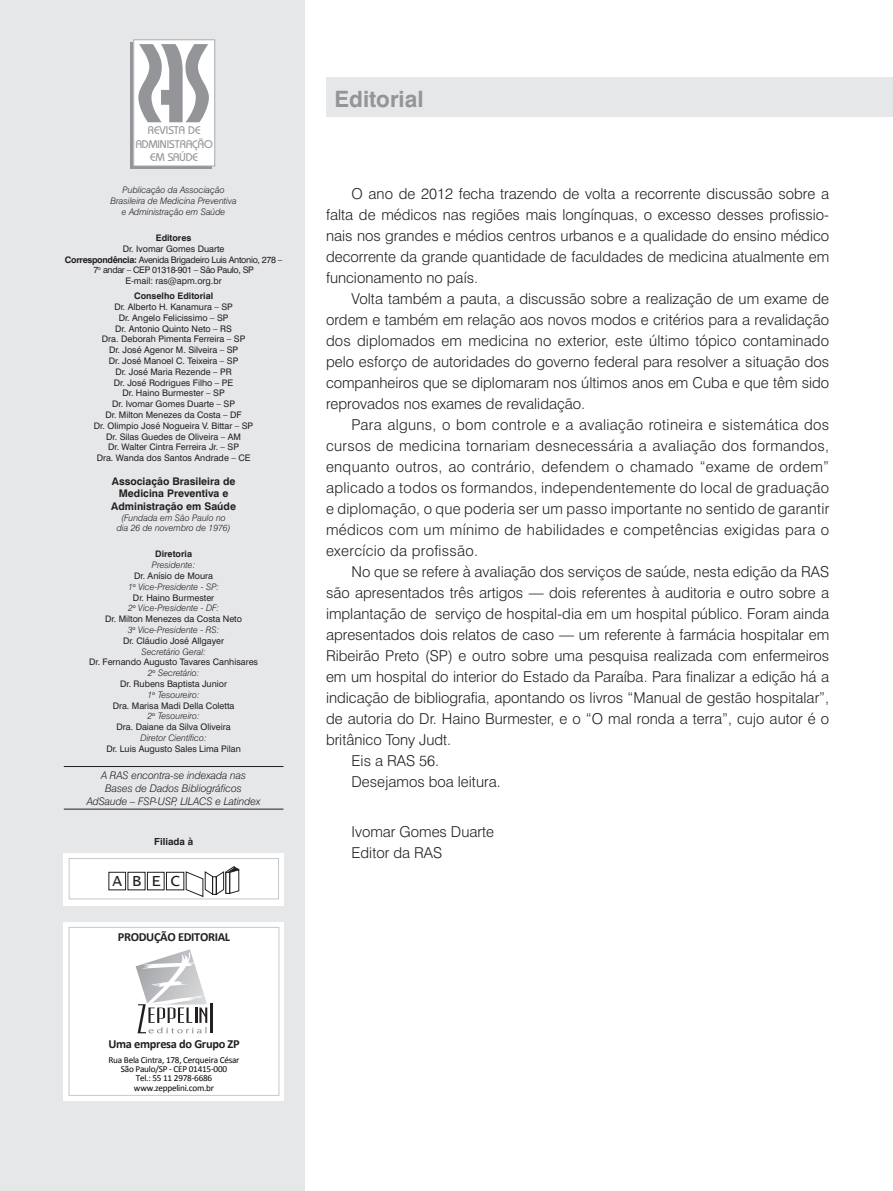
<style>
.page{position:relative;width:893px;height:1191px;background:#fff}
.page>*{position:absolute;margin:0;border:0;box-sizing:border-box;transform-origin:0 0}
.z10_1_secao{font:700 22.5px "Swiss 721 BT";color:#939598}
.t1{font:16.05px "Lucida Console";color:#231f20}
.z05_0_texto-txt{font:300 15px/21px "Swiss 721 BT";color:#231f20;text-align:justify}
.t2{font:700 12.45px "Calibri";letter-spacing:-.025em;color:#231f20}
.t3{font:500 11.25px/13.4px "Bauhaus Std";color:#939598;text-align:center}
.t4{font:italic 300 10.5px/12.6px "Swiss 721 BT";letter-spacing:-.005em;color:#231f20;text-align:center}
.t5{font:700 10.5px/12.6px "Swiss 721 BT";color:#231f20;text-align:center}
.t6{font:700 9.75px "Swiss 721 BT";color:#231f20}
.t7{font:9.15px/9.3px "Calibri";letter-spacing:-.025em;color:#040504;text-align:center}
.t8{font:9px "Swiss 721 BT";color:#231f20}
.t9{font:italic 300 9px/10.8px "Swiss 721 BT";color:#231f20;text-align:center}
.t10{font:9px/10.8px "Swiss 721 BT";letter-spacing:-.035em;color:#231f20;text-align:center}
.t11{font:700 9px "Swiss 721 BT";color:#231f20}
.s1{font-weight:700}
</style>
<div class="page">
<div style="left:0;top:0;width:305px;height:1191px;background:#e6e7e9"></div>
<div style="left:326px;top:78px;width:567px;height:39px;background:#e6e7e9"></div>
<hr style="left:64px;top:766px;width:219px;height:1px;background:#231f20">
<hr style="left:64px;top:809px;width:219px;height:1px;background:#231f20">
<div style="left:130px;top:43px;width:81px;height:126px;background:#939598"></div>
<div style="left:134px;top:40px;width:81px;height:126px;background:#fff"></div>
<div style="left:133px;top:40px;width:82px;height:126px;border:1px solid #a8a9ad"></div>
<svg style="left:138px;top:44px;width:71px;height:78px"></svg>
<div style="left:64px;top:853px;width:220px;height:53px;background:#fff"></div>
<svg style="left:185px;top:866px;width:54px;height:31px"></svg>
<div style="left:226px;top:872px;width:4px;height:21px;border:1px solid #231f20"></div>
<div style="left:109px;top:872px;width:17px;height:18px;border:1px solid #231f20"></div>
<div style="left:128px;top:872px;width:17px;height:18px;border:1px solid #231f20"></div>
<div style="left:147px;top:872px;width:17px;height:18px;border:1px solid #231f20"></div>
<div style="left:166px;top:872px;width:18px;height:18px;border:1px solid #231f20"></div>
<div style="left:69px;top:858px;width:210px;height:41px;border:1px solid #c7c8ca"></div>
<div style="left:64px;top:922px;width:220px;height:178px;background:#fff"></div>
<img style="left:136px;top:949px;width:55px;height:25px">
<hr style="left:210px;top:1003px;width:2px;height:29px;background:#231f20">
<svg style="left:138px;top:952px;width:69px;height:81px"></svg>
<div style="left:69px;top:927px;width:210px;height:168px;border:1px solid #c7c8ca"></div>
<p class="t3" style="left:136px;top:124px;width:79px">REVISTA DE<br>ADMINISTRAÇÃO<br>EM SAÚDE</p>
<p class="t9" style="left:111px;top:185px;width:128px">Publicação da Associação<br>Brasileira de Medicina Preventiva e Administração em Saúde</p>
<p class="t11" style="left:156px;top:232px;width:37px">Editores</p>
<p class="t8" style="left:123px;top:243px;width:103px">Dr. Ivomar Gomes Duarte</p>
<p class="t10" style="left:65px;top:254px;width:219px"><span class="s1">Correspondência:</span> Avenida Brigadeiro Luis Antonio, 278 –<br>7<sup>o</sup> andar – CEP 01318-901 – São Paulo, SP</p>
<p class="t8" style="left:125px;top:275px;width:98px">E-mail: ras@apm.org.br</p>
<p class="t11" style="left:134px;top:290px;width:81px">Conselho Editorial</p>
<p class="t8" style="left:114px;top:301px;width:120px">Dr. Alberto H. Kanamura – SP</p>
<p class="t8" style="left:119px;top:312px;width:111px">Dr. Angelo Felicissimo – SP</p>
<p class="t8" style="left:115px;top:323px;width:118px">Dr. Antonio Quinto Neto – RS</p>
<p class="t8" style="left:102px;top:334px;width:145px">Dra. Deborah Pimenta Ferreira – SP</p>
<p class="t8" style="left:109px;top:344px;width:131px">Dr. José Agenor M. Silveira – SP</p>
<p class="t8" style="left:109px;top:355px;width:131px">Dr. José Manoel C. Teixeira – SP</p>
<p class="t8" style="left:115px;top:366px;width:118px">Dr. José Maria Rezende – PR</p>
<p class="t8" style="left:114px;top:377px;width:121px">Dr. José Rodrigues Filho – PE</p>
<p class="t8" style="left:123px;top:388px;width:104px">Dr. Haino Burmester – SP</p>
<p class="t8" style="left:112px;top:398px;width:124px">Dr. Ivomar Gomes Duarte – SP</p>
<p class="t8" style="left:106px;top:409px;width:138px">Dr. Milton Menezes da Costa – DF</p>
<p class="t8" style="left:94px;top:420px;width:161px">Dr. Olimpio José Nogueira V. Bittar – SP</p>
<p class="t8" style="left:106px;top:431px;width:136px">Dr. Silas Guedes de Oliveira – AM</p>
<p class="t8" style="left:108px;top:442px;width:132px">Dr. Walter Cintra Ferreira Jr. – SP</p>
<p class="t8" style="left:97px;top:452px;width:155px">Dra. Wanda dos Santos Andrade – CE</p>
<p class="t5" style="left:111px;top:474px;width:126px">Associação Brasileira de<br>Medicina Preventiva e<br>Administração em Saúde</p>
<p class="t9" style="left:117px;top:512px;width:115px">(Fundada em São Paulo no dia 26 de novembro de 1976)</p>
<p class="t11" style="left:155px;top:548px;width:38px">Diretoria</p>
<p class="t9" style="left:152px;top:559px;width:45px">Presidente:</p>
<p class="t8" style="left:134px;top:570px;width:80px">Dr. Anísio de Moura</p>
<p class="t9" style="left:128px;top:581px;width:92px">1<sup>o</sup> Vice-Presidente - SP:</p>
<p class="t8" style="left:133px;top:592px;width:83px">Dr. Haino Burmester</p>
<p class="t9" style="left:128px;top:602px;width:93px">2<sup>o</sup> Vice-Presidente - DF:</p>
<p class="t8" style="left:105px;top:613px;width:138px">Dr. Milton Menezes da Costa Neto</p>
<p class="t9" style="left:128px;top:624px;width:93px">3<sup>o</sup> Vice-Presidente - RS:</p>
<p class="t8" style="left:123px;top:635px;width:103px">Dr. Cláudio José Allgayer</p>
<p class="t9" style="left:141px;top:646px;width:66px">Secretário Geral:</p>
<p class="t8" style="left:89px;top:656px;width:170px">Dr. Fernando Augusto Tavares Canhisares</p>
<p class="t9" style="left:148px;top:667px;width:53px">2<sup>o</sup> Secretário:</p>
<p class="t8" style="left:120px;top:678px;width:108px">Dr. Rubens Baptista Junior</p>
<p class="t9" style="left:147px;top:689px;width:54px">1<sup>o</sup> Tesoureiro:</p>
<p class="t8" style="left:113px;top:700px;width:123px">Dra. Marisa Madi Della Coletta</p>
<p class="t9" style="left:147px;top:710px;width:54px">2<sup>o</sup> Tesoureiro:</p>
<p class="t8" style="left:117px;top:721px;width:116px">Dra. Daiane da Silva Oliveira</p>
<p class="t9" style="left:141px;top:732px;width:68px">Diretor Científico:</p>
<p class="t8" style="left:106px;top:743px;width:136px">Dr. Luis Augusto Sales Lima Pilan</p>
<p class="t4" style="left:87px;top:769px;width:175px">A RAS encontra-se indexada nas<br>Bases de Dados Bibliográficos<br>AdSaude – FSP-USP, LILACS e Latindex</p>
<p class="t6" style="left:154px;top:835px;width:41px">Filiada à</p>
<p class="t1" style="left:112px;top:873px;width:69px">ABEC</p>
<p class="t2" style="left:118px;top:929px;width:114px">PRODUÇÃO EDITORIAL</p>
<p class="t2" style="left:108px;top:1035px;width:133px">Uma empresa do Grupo ZP</p>
<p class="t7" style="left:109px;top:1055px;width:132px">Rua Bela Cintra, 178, Cerqueira César<br>São Paulo/SP - CEP 01415-000<br>Tel.: 55 11 2978-6686 www.zeppelini.com.br</p>
<p class="z10_1_secao" style="left:334px;top:85px;width:91px">Editorial</p>
<p class="z05_0_texto-txt" style="left:326px;top:183px;width:505px;text-indent:26px">O ano de 2012 fecha trazendo de volta a recorrente discussão sobre a falta de médicos nas regiões mais longínquas, o excesso desses profissio&shy;nais nos grandes e médios centros urbanos e a qualidade do ensino médico decorrente da grande quantidade de faculdades de medicina atualmente em funcionamento no país.</p>
<p class="z05_0_texto-txt" style="left:326px;top:288px;width:505px;text-indent:26px">Volta também a pauta, a discussão sobre a realização de um exame de ordem e também em relação aos novos modos e critérios para a revalidação dos diplomados em medicina no exterior, este último tópico contaminado pelo esforço de autoridades do governo federal para resolver a situação dos companheiros que se diplomaram nos últimos anos em Cuba e que têm sido reprovados nos exames de revalidação.</p>
<p class="z05_0_texto-txt" style="left:326px;top:414px;width:505px;text-indent:26px">Para alguns, o bom controle e a avaliação rotineira e sistemática dos cursos de medicina tornariam desnecessária a avaliação dos formandos, enquanto outros, ao contrário, defendem o chamado “exame de ordem” aplicado a todos os formandos, independentemente do local de graduação e diplomação, o que poderia ser um passo importante no sentido de garantir médicos com um mínimo de habilidades e competências exigidas para o exercício da profissão.</p>
<p class="z05_0_texto-txt" style="left:326px;top:561px;width:505px;text-indent:26px">No que se refere à avaliação dos serviços de saúde, nesta edição da RAS são apresentados três artigos — dois referentes à auditoria e outro sobre a implantação de serviço de hospital-dia em um hospital público. Foram ainda apresentados dois relatos de caso — um referente à farmácia hospitalar em Ribeirão Preto (SP) e outro sobre uma pesquisa realizada com enfermeiros em um hospital do interior do Estado da Paraíba. Para finalizar a edição há a indicação de bibliografia, apontando os livros “Manual de gestão hospitalar”, de autoria do Dr. Haino Burmester, e o “O mal ronda a terra”, cujo autor é o britânico Tony Judt.</p>
<p class="z05_0_texto-txt" style="left:351px;top:750px;width:89px">Eis a RAS 56.</p>
<p class="z05_0_texto-txt" style="left:351px;top:771px;width:151px">Desejamos boa leitura.</p>
<p class="z05_0_texto-txt" style="left:351px;top:821px;width:144px">Ivomar Gomes Duarte</p>
<p class="z05_0_texto-txt" style="left:351px;top:842px;width:92px">Editor da RAS</p>
</div>
